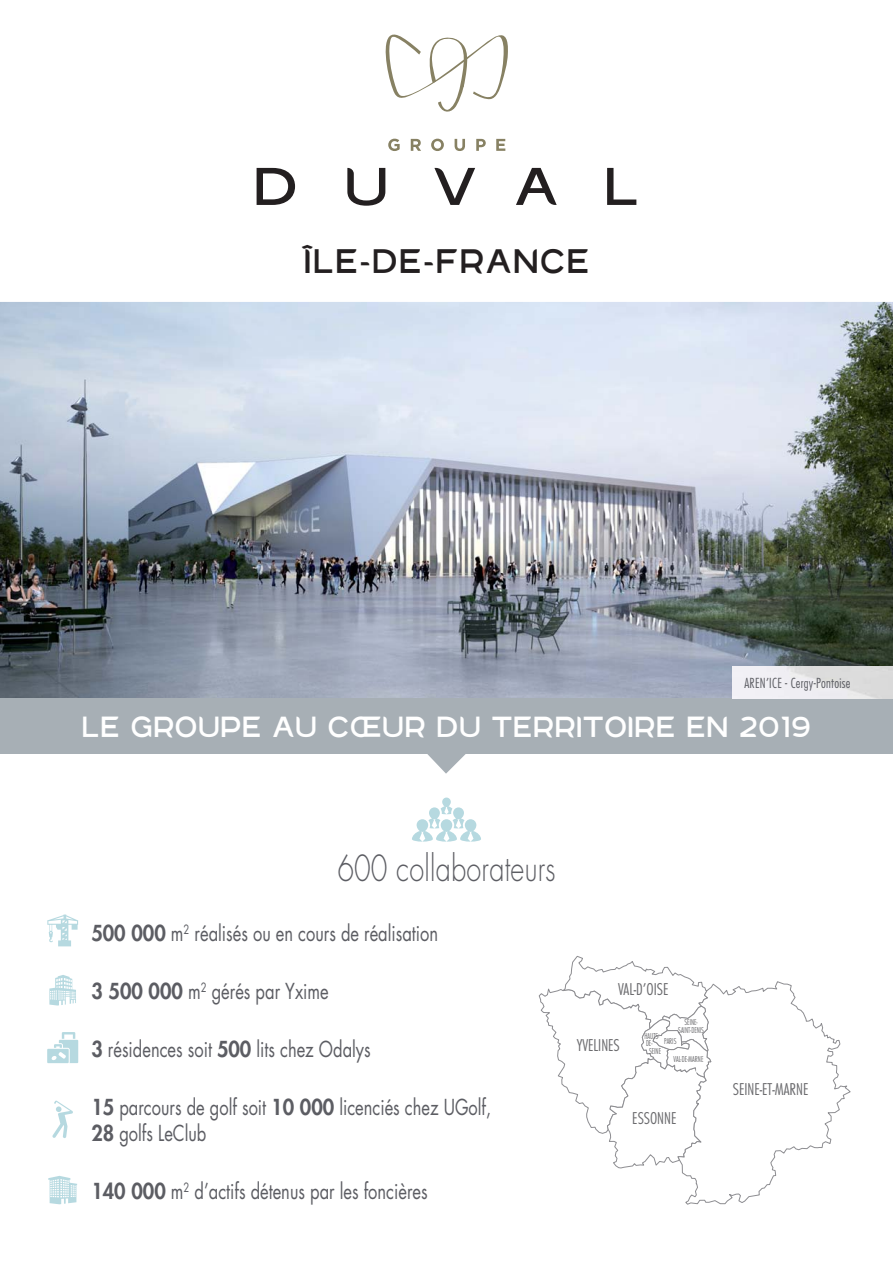
<style>
.page{position:relative;width:893px;height:1263px;background:#fff}
.page>*{position:absolute;margin:0;border:0;box-sizing:border-box;transform-origin:0 0}
.t1{font:47.25px "Duval";letter-spacing:.02em;color:#231f20;scale:.9 1}
.t2{font:40.5px "Duval";color:#fff;scale:.9 1}
.t3{font:300 35.1px "Futura";letter-spacing:.01em;color:#5c5d63;scale:.77 1}
.t4{font:21.45px/25.5px "Futura";color:#5c5d63;scale:.77 1}
.t5{font:300 condensed 17.85px "Futura T";color:#6c6c6f}
.t6{font:300 condensed 13.5px "Futura";letter-spacing:.02em;color:#5c5d63}
.t7{font:300 condensed 8.85px/7.6px "Futura T";color:#6c6c6f;text-align:center;scale:.9 1}
.s1{font-weight:800}
</style>
<div class="page">
<img style="left:0;top:302px;width:893px;height:397px">
<div style="left:0;top:699px;width:893px;height:55px;background:#a7afb5"></div>
<svg style="left:427px;top:754px;width:39px;height:20px"></svg>
<svg style="left:52px;top:1101px;width:21px;height:37px"></svg>
<svg style="left:48px;top:1176px;width:29px;height:28px"></svg>
<svg style="left:47px;top:1032px;width:31px;height:31px"></svg>
<svg style="left:49px;top:975px;width:27px;height:30px"></svg>
<svg style="left:412px;top:797px;width:69px;height:45px"></svg>
<svg style="left:47px;top:914px;width:31px;height:32px"></svg>
<svg style="left:539px;top:956px;width:311px;height:248px"></svg>
<svg style="left:385px;top:35px;width:123px;height:77px"></svg>
<svg style="left:388px;top:139px;width:12px;height:12px"></svg>
<svg style="left:411px;top:139px;width:10px;height:12px"></svg>
<svg style="left:431px;top:139px;width:13px;height:12px"></svg>
<svg style="left:455px;top:139px;width:10px;height:12px"></svg>
<svg style="left:476px;top:139px;width:10px;height:12px"></svg>
<svg style="left:496px;top:139px;width:9px;height:12px"></svg>
<svg style="left:257px;top:168px;width:38px;height:37px"></svg>
<svg style="left:347px;top:168px;width:38px;height:38px"></svg>
<svg style="left:434px;top:168px;width:41px;height:37px"></svg>
<svg style="left:607px;top:168px;width:29px;height:37px"></svg>
<svg style="left:516px;top:168px;width:41px;height:37px"></svg>
<img style="left:732px;top:667px;width:161px;height:32px">
<h1 class="t1" style="left:303px;top:234px;width:320px">ÎLE-DE-FRANCE</h1>
<p class="t6" style="left:744px;top:677px;width:108px">AREN’ICE - Cergy-Pontoise</p>
<h2 class="t2" style="left:82px;top:703px;width:812px">LE GROUPE AU CŒUR DU TERRITOIRE EN 2019</h2>
<h3 class="t3" style="left:337px;top:852px;width:285px">600 collaborateurs</h3>
<p class="t4" style="left:91px;top:922px;width:452px"><span class="s1">500 000</span> m<sup>2</sup> réalisés ou en cours de réalisation</p>
<p class="t4" style="left:91px;top:980px;width:310px"><span class="s1">3 500 000</span> m<sup>2</sup> gérés par Yxime</p>
<p class="t4" style="left:91px;top:1038px;width:364px"><span class="s1">3</span> résidences soit <span class="s1">500</span> lits chez Odalys</p>
<p class="t4" style="left:91px;top:1096px;width:521px"><span class="s1">15</span> parcours de golf soit <span class="s1">10 000</span> licenciés chez UGolf,<br><span class="s1">28</span> golfs LeClub</p>
<p class="t4" style="left:91px;top:1180px;width:438px"><span class="s1">140 000</span> m<sup>2</sup> d’actifs détenus par les foncières</p>
<p class="t5" style="left:618px;top:983px;width:52px">VAL-D’OISE</p>
<p class="t5" style="left:577px;top:1039px;width:45px">YVELINES</p>
<p class="t7" style="left:678px;top:1019px;width:30px">SEINE-<br>SAINT-DENIS</p>
<p class="t7" style="left:644px;top:1033px;width:18px">HAUTS-</p>
<p class="t7" style="left:646px;top:1040px;width:9px">DE-</p>
<p class="t7" style="left:649px;top:1048px;width:15px">SEINE</p>
<p class="t7" style="left:664px;top:1038px;width:15px">PARIS</p>
<p class="t7" style="left:673px;top:1056px;width:35px">VAL-DE-MARNE</p>
<p class="t5" style="left:632px;top:1112px;width:46px">ESSONNE</p>
<p class="t5" style="left:733px;top:1083px;width:77px">SEINE-ET-MARNE</p>
</div>
